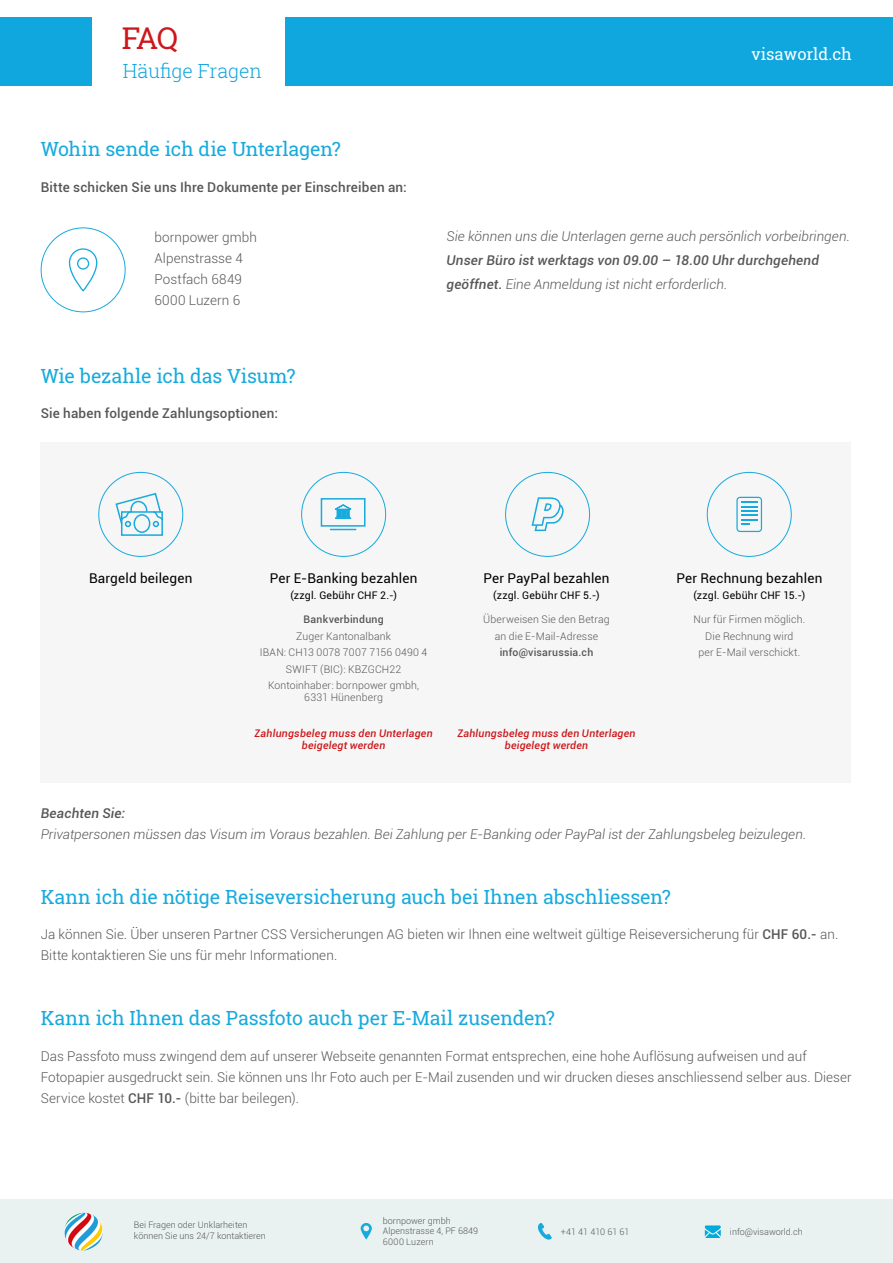
<style>
.page{position:relative;width:893px;height:1263px;background:#fff}
.page>*{position:absolute;margin:0;border:0;box-sizing:border-box;transform-origin:0 0}
.t1{font:30px "Roboto Slab";color:#cd171a}
.t2{font:19.5px "Roboto Slab";letter-spacing:-.01em;color:#17aadd}
.t3{font:300 19.5px "Roboto Slab";color:#10a6de}
.t4{font:16.5px "Roboto Slab";color:#fff}
.t5{font:300 13.5px/21px "Roboto";letter-spacing:.005em;color:#575756}
.t6{font:italic 300 13.5px "Roboto";letter-spacing:.005em;color:#575756}
.t7{font:italic 500 13.5px/24px "Roboto";letter-spacing:.015em;color:#575756}
.t8{font:500 13.5px "Roboto";letter-spacing:.015em;color:#575756}
.t9{font:13.5px "Roboto";letter-spacing:.015em;color:#000}
.t10{font:300 10.5px/16.5px "Roboto";letter-spacing:.015em;color:#575756;text-align:center}
.t11{font:italic 500 10.5px/12px "Roboto";letter-spacing:.025em;color:#cd171a;text-align:center}
.t12{font:10.5px "Roboto";letter-spacing:.02em;color:#000}
.t13{font:500 10.5px "Roboto";letter-spacing:.025em;color:#575756}
.t14{font:300 9px/10.8px "Roboto";color:#575756}
.s1{font-weight:300}
.s2{font-weight:500}
</style>
<div class="page">
<div style="left:0;top:1199px;width:893px;height:64px;background:#eaf1f1"></div>
<svg style="left:705px;top:1225px;width:16px;height:13px"></svg>
<svg style="left:538px;top:1223px;width:14px;height:16px"></svg>
<svg style="left:361px;top:1223px;width:11px;height:16px"></svg>
<img style="left:65px;top:1212px;width:38px;height:38px">
<div style="left:286px;top:17px;width:607px;height:68px;background:#10a6de"></div>
<div style="left:0;top:17px;width:92px;height:69px;background:#10a6de"></div>
<svg style="left:68px;top:248px;width:30px;height:44px"></svg>
<div style="left:41px;top:442px;width:810px;height:340px;background:#f6f6f6"></div>
<div style="left:121px;top:511px;width:42px;height:25px;border:1px solid #17aadd"></div>
<svg style="left:115px;top:492px;width:48px;height:42px"></svg>
<svg style="left:320px;top:498px;width:46px;height:33px"></svg>
<svg style="left:532px;top:497px;width:32px;height:34px"></svg>
<svg style="left:736px;top:497px;width:26px;height:35px"></svg>
<h1 class="t1" style="left:122px;top:18px;width:58px">FAQ</h1>
<h2 class="t3" style="left:123px;top:58px;width:141px">Häufige Fragen</h2>
<h2 class="t2" style="left:41px;top:136px;width:302px">Wohin sende ich die Unterlagen?</h2>
<p class="t8" style="left:41px;top:179px;width:368px">Bitte schicken Sie uns Ihre Dokumente per Einschreiben an:</p>
<p class="t4" style="left:751px;top:41px;width:102px">visaworld.ch</p>
<p class="t4" style="left:752px;top:43px;width:102px">visaworld.ch</p>
<p class="t5" style="left:154px;top:227px;width:104px">bornpower gmbh<br>Alpenstrasse 4<br>Postfach 6849<br>6000 Luzern 6</p>
<p class="t6" style="left:446px;top:228px;width:405px">Sie können uns die Unterlagen gerne auch persönlich vorbeibringen.</p>
<p class="t7" style="left:446px;top:248px;width:374px">Unser Büro ist werktags von 09.00 – 18.00 Uhr durchgehend geöffnet. <span class="s1">Eine Anmeldung ist nicht erforderlich.</span></p>
<h2 class="t2" style="left:41px;top:362px;width:256px">Wie bezahle ich das Visum?</h2>
<p class="t8" style="left:41px;top:406px;width:239px">Sie haben folgende Zahlungsoptionen:</p>
<p class="t9" style="left:89px;top:570px;width:105px">Bargeld beilegen</p>
<p class="t9" style="left:270px;top:570px;width:149px">Per E-Banking bezahlen</p>
<p class="t12" style="left:290px;top:589px;width:108px">(zzgl. Gebühr CHF 2.-)</p>
<p class="t13" style="left:304px;top:613px;width:82px">Bankverbindung</p>
<p class="t10" style="left:260px;top:628px;width:169px">Zuger Kantonalbank<br>IBAN: CH13 0078 7007 7156 0490 4<br>SWIFT (BIC): KBZGCH22<br>Kontoinhaber: bornpower gmbh,</p>
<p class="t10" style="left:304px;top:689px;width:80px">6331 Hünenberg</p>
<p class="t11" style="left:255px;top:727px;width:180px">Zahlungsbeleg muss den Unterlagen beigelegt werden</p>
<p class="t9" style="left:483px;top:570px;width:128px">Per PayPal bezahlen</p>
<p class="t12" style="left:493px;top:589px;width:108px">(zzgl. Gebühr CHF 5.-)</p>
<p class="t10" style="left:483px;top:611px;width:128px">Überweisen Sie den Betrag an die E-Mail-Adresse</p>
<p class="t13" style="left:500px;top:646px;width:95px">info@visarussia.ch</p>
<p class="t11" style="left:457px;top:727px;width:180px">Zahlungsbeleg muss den Unterlagen beigelegt werden</p>
<p class="t9" style="left:676px;top:570px;width:147px">Per Rechnung bezahlen</p>
<p class="t12" style="left:693px;top:589px;width:113px">(zzgl. Gebühr CHF 15.-)</p>
<p class="t10" style="left:693px;top:611px;width:113px">Nur für Firmen möglich.<br>Die Rechnung wird<br>per E-Mail verschickt.</p>
<p class="t7" style="left:41px;top:802px;width:86px">Beachten Sie:</p>
<p class="t6" style="left:41px;top:827px;width:767px">Privatpersonen müssen das Visum im Voraus bezahlen. Bei Zahlung per E-Banking oder PayPal ist der Zahlungsbeleg beizulegen.</p>
<h2 class="t2" style="left:41px;top:883px;width:632px">Kann ich die nötige Reiseversicherung auch bei Ihnen abschliessen?</h2>
<p class="t5" style="left:41px;top:924px;width:799px">Ja können Sie. Über unseren Partner CSS Versicherungen AG bieten wir Ihnen eine weltweit gültige Reiseversicherung für <span class="s2">CHF 60.-</span> an.<br>Bitte kontaktieren Sie uns für mehr Informationen.</p>
<h2 class="t2" style="left:41px;top:1005px;width:516px">Kann ich Ihnen das Passfoto auch per E-Mail zusenden?</h2>
<p class="t5" style="left:41px;top:1045px;width:813px">Das Passfoto muss zwingend dem auf unserer Webseite genannten Format entsprechen, eine hohe Auflösung aufweisen und auf<br>Fotopapier ausgedruckt sein. Sie können uns Ihr Foto auch per E-Mail zusenden und wir drucken dieses anschliessend selber aus. Dieser<br>Service kostet <span class="s2">CHF 10.-</span> (bitte bar beilegen).</p>
<p class="t14" style="left:134px;top:1220px;width:133px">Bei Fragen oder Unklarheiten können Sie uns 24/7 kontaktieren</p>
<p class="t14" style="left:383px;top:1215px;width:97px">bornpower gmbh<br>Alpenstrasse 4, PF 6849<br>6000 Luzern</p>
<p class="t14" style="left:561px;top:1226px;width:70px">+41 41 410 61 61</p>
<p class="t14" style="left:730px;top:1226px;width:74px">info@visaworld.ch</p>
</div>
